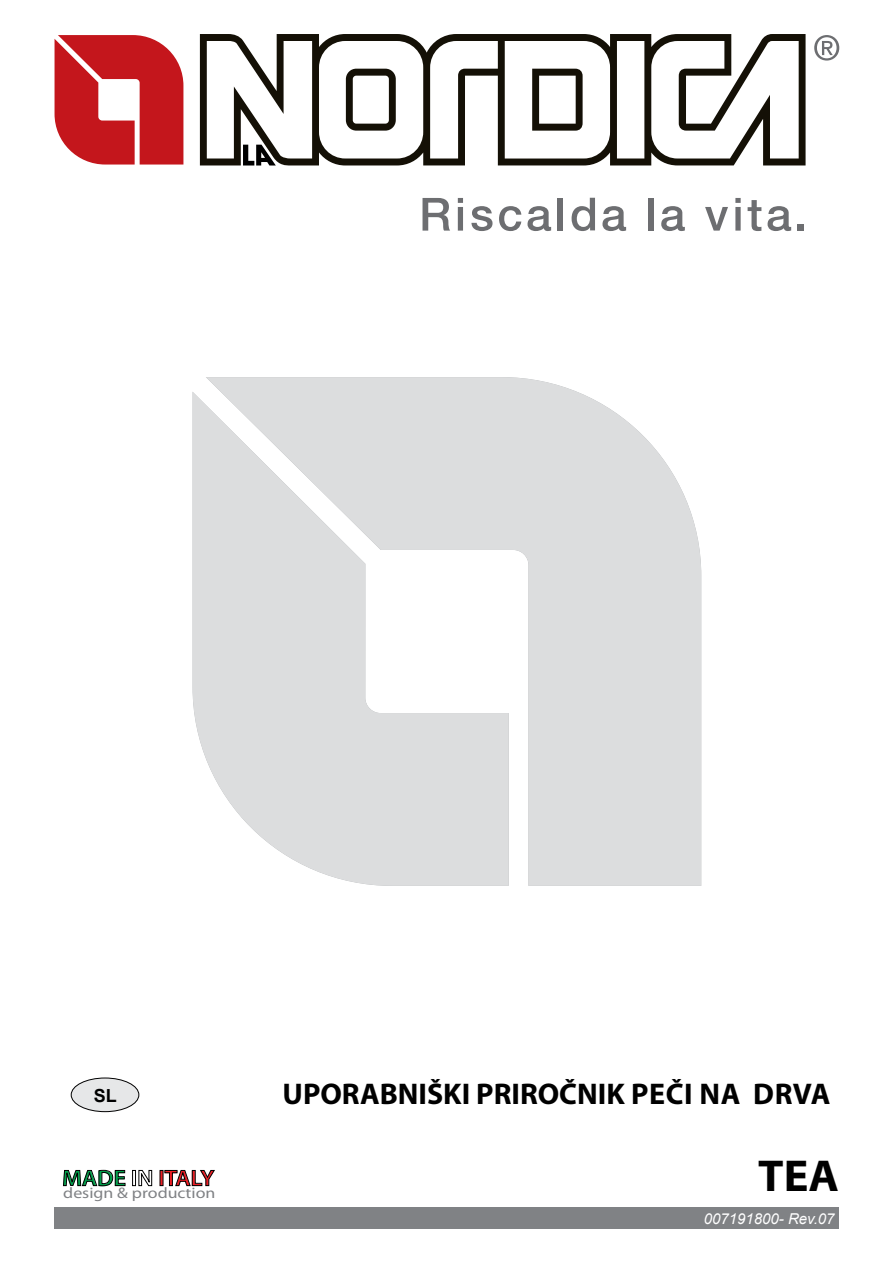
<style>
.page{position:relative;width:893px;height:1263px;background:#fff}
.page>*{position:absolute;margin:0;border:0;box-sizing:border-box;transform-origin:0 0}
.t1{font:700 45px "Myriad Web Pro";color:#000}
.t2{font:700 30px "Myriad Pro";color:#000}
.t3{font:600 22.5px "Myriad Pro";color:#ed1d24;scale:1.06 1}
.t4{font:700 18px "Arial";color:#000}
.t5{font:15.3px "Futura";color:#808285;scale:1.17 1}
.t6{font:italic 15px "Arial";color:#fff}
.s1{color:#00a14b}
.s2{color:#fff}
</style>
<div class="page">
<svg style="left:63px;top:1170px;width:62px;height:16px"></svg>
<div style="left:132px;top:1170px;width:4px;height:16px;border:1px solid #000"></div>
<svg style="left:139px;top:1170px;width:13px;height:16px"></svg>
<svg style="left:165px;top:1170px;width:49px;height:16px"></svg>
<svg style="left:55px;top:35px;width:128px;height:130px"></svg>
<svg style="left:814px;top:35px;width:25px;height:26px"></svg>
<svg style="left:422px;top:198px;width:28px;height:33px"></svg>
<svg style="left:458px;top:198px;width:5px;height:33px"></svg>
<svg style="left:471px;top:206px;width:21px;height:25px"></svg>
<svg style="left:499px;top:206px;width:22px;height:25px"></svg>
<svg style="left:527px;top:206px;width:24px;height:25px"></svg>
<div style="left:557px;top:198px;width:6px;height:33px;background:#6d6e71"></div>
<svg style="left:572px;top:198px;width:23px;height:33px"></svg>
<svg style="left:602px;top:206px;width:24px;height:25px"></svg>
<div style="left:649px;top:198px;width:5px;height:33px;background:#6d6e71"></div>
<svg style="left:661px;top:206px;width:24px;height:25px"></svg>
<svg style="left:705px;top:207px;width:23px;height:24px"></svg>
<svg style="left:735px;top:198px;width:6px;height:33px"></svg>
<svg style="left:748px;top:200px;width:13px;height:31px"></svg>
<svg style="left:768px;top:206px;width:23px;height:25px"></svg>
<div style="left:797px;top:224px;width:7px;height:7px;background:#6d6e71"></div>
<svg style="left:200px;top:34px;width:605px;height:131px"></svg>
<svg style="left:207px;top:41px;width:105px;height:124px"></svg>
<svg style="left:193px;top:377px;width:508px;height:509px;fill:#dcddde"></svg>
<div style="left:54px;top:1208px;width:785px;height:21px;background:#808285"></div>
<div style="left:71px;top:1078px;width:68px;height:34px;background:#e6e7e8;border-radius:50%"></div>
<div style="left:71px;top:1078px;width:68px;height:34px;border:1px solid #000;border-radius:50%"></div>
<p class="t4" style="left:94px;top:1083px;width:25px">SL</p>
<p class="t3" style="left:62px;top:1164px;width:145px"><span class="s1">MADE</span> <span class="s2">IN</span> ITALY</p>
<p class="t5" style="left:63px;top:1183px;width:132px">design &amp; production</p>
<p class="t2" style="left:283px;top:1074px;width:550px">UPORABNIŠKI PRIROČNIK PEČI NA DRVA</p>
<h1 class="t1" style="left:758px;top:1152px;width:82px">TEA</h1>
<p class="t6" style="left:704px;top:1209px;width:132px">007191800- Rev.07</p>
</div>
